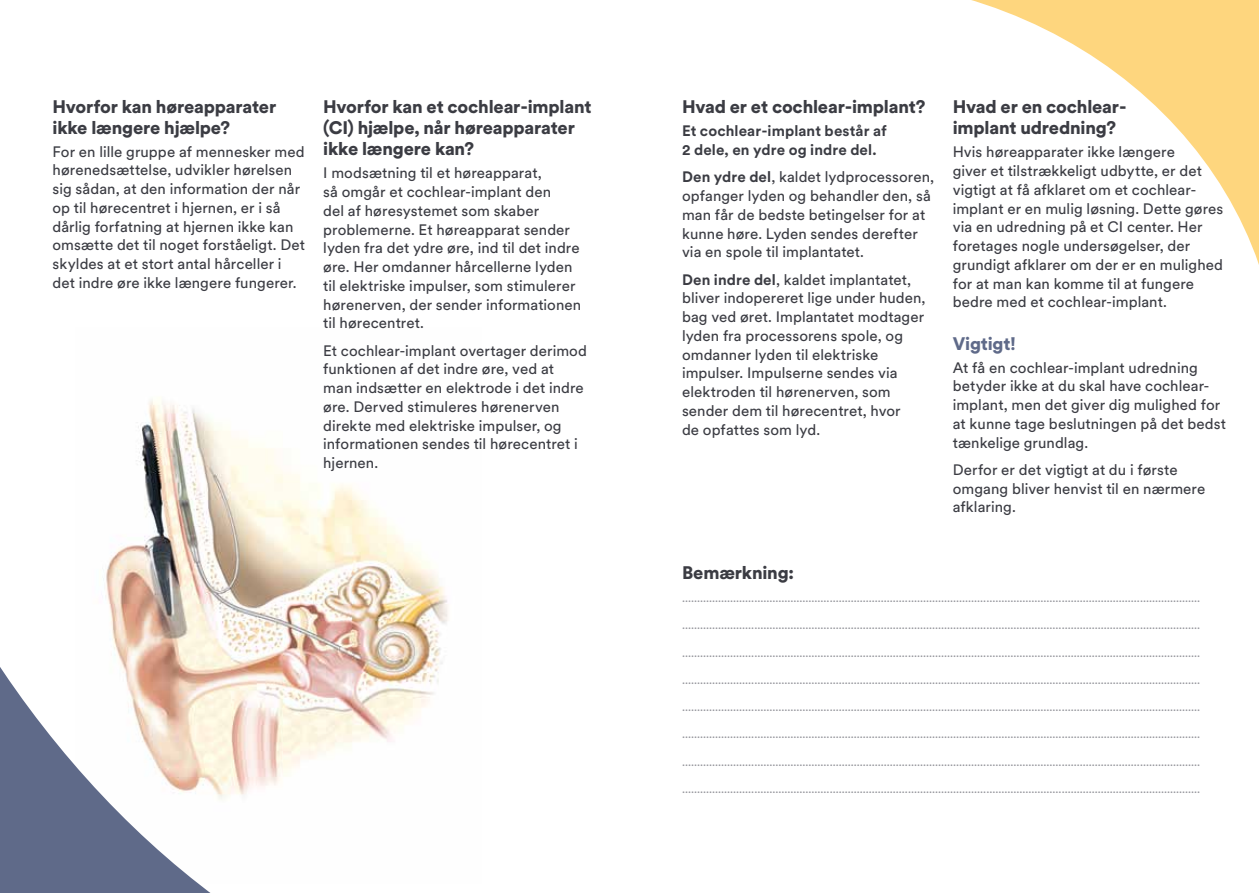
<style>
.page{position:relative;width:1259px;height:893px;background:#fff}
.page>*{position:absolute;margin:0;border:0;box-sizing:border-box;transform-origin:0 0}
.t1{font:900 18px/21px "Circular XX";letter-spacing:-.01em;color:#3b3c43}
.t2{font:900 18px "Circular XX";letter-spacing:-.01em;color:#5f6a89}
.t3{font:15px/18.8px "Circular XX";letter-spacing:.005em;color:#3b3c43}
.t4{font:700 15px/18.8px "Circular XX";letter-spacing:.005em;color:#3b3c43}
.t5{font:12px "Circular XX";color:#94959b}
.s1{font-weight:700}
</style>
<div class="page">
<svg style="left:0;top:397px;width:448px;height:496px"></svg>
<svg style="left:971px;top:0;width:288px;height:265px"></svg>
<p class="t1" style="left:53px;top:95px;width:225px">Hvorfor kan høreapparater ikke længere hjælpe?</p>
<p class="t3" style="left:53px;top:141px;width:254px">For en lille gruppe af mennesker med hørenedsættelse, udvikler hørelsen sig sådan, at den information der når op til hørecentret i hjernen, er i så dårlig forfatning at hjernen ikke kan omsætte det til noget forståeligt. Det skyldes at et stort antal hårceller i det indre øre ikke længere fungerer.</p>
<p class="t1" style="left:323px;top:96px;width:270px">Hvorfor kan et cochlear-implant (CI) hjælpe, når høreapparater ikke længere kan?</p>
<p class="t3" style="left:323px;top:163px;width:259px">I modsætning til et høreapparat,<br>så omgår et cochlear-implant den<br>del af høresystemet som skaber problemerne. Et høreapparat sender lyden fra det ydre øre, ind til det indre øre. Her omdanner hårcellerne lyden til elektriske impulser, som stimulerer hørenerven, der sender informationen til hørecentret.</p>
<p class="t3" style="left:323px;top:340px;width:265px">Et cochlear-implant overtager derimod funktionen af det indre øre, ved at man indsætter en elektrode i det indre øre. Derved stimuleres hørenerven direkte med elektriske impulser, og informationen sendes til hørecentret i hjernen.</p>
<p class="t1" style="left:682px;top:96px;width:245px">Hvad er et cochlear-implant?</p>
<p class="t4" style="left:682px;top:121px;width:206px">Et cochlear-implant består af<br>2 dele, en ydre og indre del.</p>
<p class="t3" style="left:682px;top:167px;width:254px"><span class="s1">Den ydre del</span>, kaldet lydprocessoren, opfanger lyden og behandler den, så man får de bedste betingelser for at kunne høre. Lyden sendes derefter via en spole til implantatet.</p>
<p class="t3" style="left:682px;top:269px;width:245px"><span class="s1">Den indre del</span>, kaldet implantatet, bliver indopereret lige under huden, bag ved øret. Implantatet modtager lyden fra processorens spole, og omdanner lyden til elektriske impulser. Impulserne sendes via elektroden til hørenerven, som sender dem til hørecentret, hvor<br>de opfattes som lyd.</p>
<p class="t1" style="left:952px;top:96px;width:175px">Hvad er en cochlear&shy;implant udredning?</p>
<p class="t3" style="left:952px;top:142px;width:272px">Hvis høreapparater ikke længere<br>giver et tilstrækkeligt udbytte, er det vigtigt at få afklaret om et cochlear&shy;implant er en mulig løsning. Dette gøres via en udredning på et CI center. Her foretages nogle undersøgelser, der grundigt afklarer om der er en mulighed for at man kan komme til at fungere bedre med et cochlear-implant.</p>
<p class="t2" style="left:952px;top:331px;width:64px">Vigtigt!</p>
<p class="t3" style="left:952px;top:357px;width:275px">At få en cochlear-implant udredning betyder ikke at du skal have cochlear&shy;implant, men det giver dig mulighed for at kunne tage beslutningen på det bedst tænkelige grundlag.</p>
<p class="t3" style="left:952px;top:460px;width:254px">Derfor er det vigtigt at du i første omgang bliver henvist til en nærmere afklaring.</p>
<p class="t1" style="left:682px;top:562px;width:113px">Bemærkning:</p>
<p class="t5" style="left:682px;top:590px;width:520px">............................................................................................................................................................................</p>
<p class="t5" style="left:682px;top:617px;width:520px">............................................................................................................................................................................</p>
<p class="t5" style="left:682px;top:644px;width:520px">............................................................................................................................................................................</p>
<p class="t5" style="left:682px;top:672px;width:520px">............................................................................................................................................................................</p>
<p class="t5" style="left:682px;top:699px;width:520px">............................................................................................................................................................................</p>
<p class="t5" style="left:682px;top:726px;width:520px">............................................................................................................................................................................</p>
<p class="t5" style="left:682px;top:753px;width:520px">............................................................................................................................................................................</p>
<p class="t5" style="left:682px;top:781px;width:520px">............................................................................................................................................................................</p>
</div>
